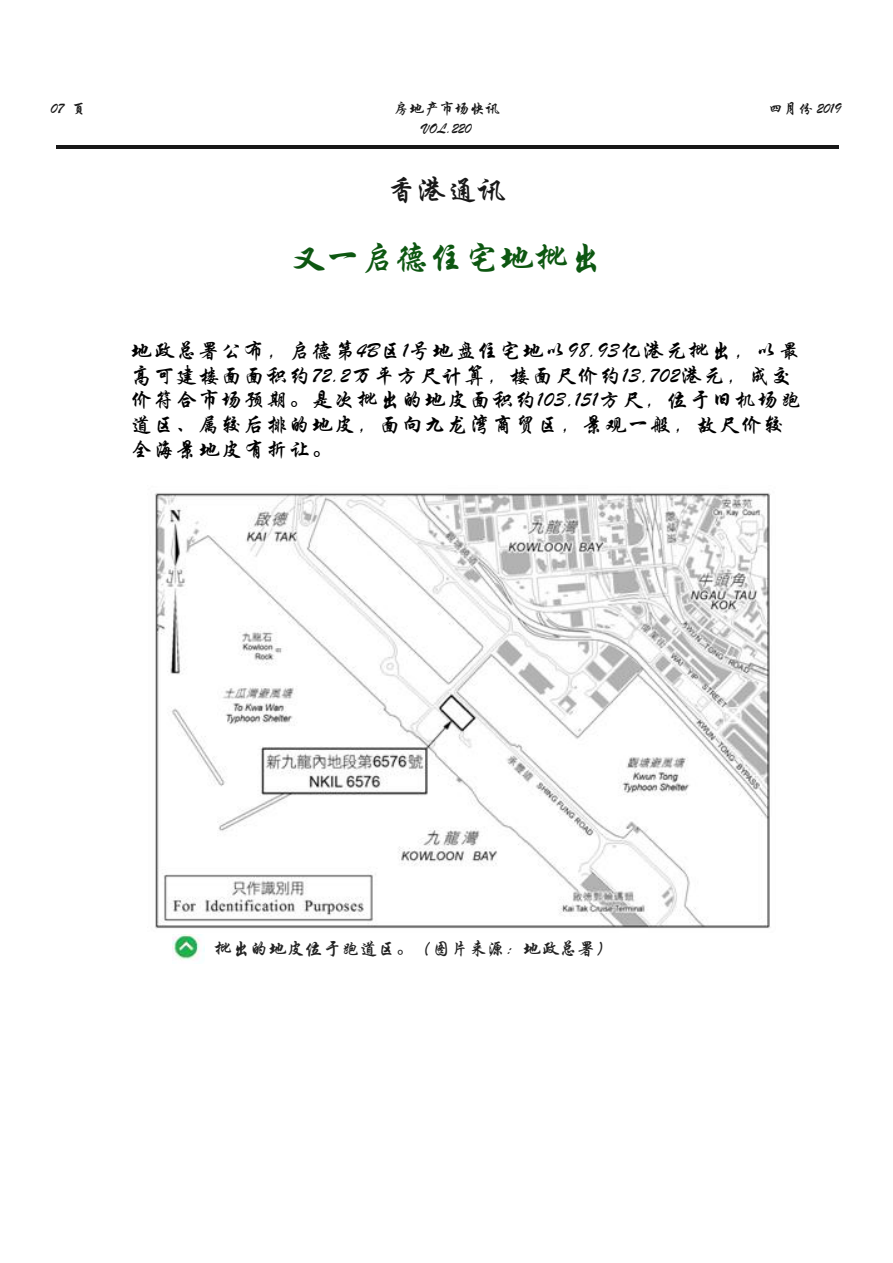
<style>
.page{position:relative;width:893px;height:1263px;background:#fff}
.page>*{position:absolute;margin:0;border:0;box-sizing:border-box;transform-origin:0 0}
.t1{font:34.8px "ST Xingkai";color:#0d5711}
.t2{font:29.85px "ST Xingkai";color:#181818}
.t3{font:21.45px/24.8px "ST Xingkai";letter-spacing:.05em;color:#000}
.t4{font:18.15px "ST Xingkai";color:#222}
.t5{font:15.15px "ST Xingkai";color:#181818}
</style>
<div class="page">
<hr style="left:56px;top:145px;width:782px;height:4px;background:#181818">
<img style="left:172px;top:935px;width:33px;height:25px">
<img style="left:154px;top:493px;width:617px;height:436px">
<p class="t5" style="left:51px;top:100px;width:37px">07 页</p>
<p class="t5" style="left:394px;top:101px;width:107px">房地产市场快讯</p>
<p class="t5" style="left:768px;top:101px;width:75px">四月份 2019</p>
<p class="t5" style="left:423px;top:120px;width:50px">VOL.220</p>
<h2 class="t2" style="left:387px;top:175px;width:121px">香港通讯</h2>
<h1 class="t1" style="left:291px;top:240px;width:314px">又一启德住宅地批出</h1>
<p class="t3" style="left:131px;top:339px;width:672px">地政总署公布，启德第4B区1号地盘住宅地以98.93亿港元批出，以最高可建楼面面积约72.2万平方尺计算，楼面尺价约13,702港元，成交价符合市场预期。是次批出的地皮面积约103,151方尺，位于旧机场跑道区、属较后排的地皮，面向九龙湾商贸区，景观一般，故尺价较全海景地皮有折让。</p>
<p class="t4" style="left:214px;top:939px;width:401px">批出的地皮位于跑道区。（图片来源：地政总署）</p>
</div>
